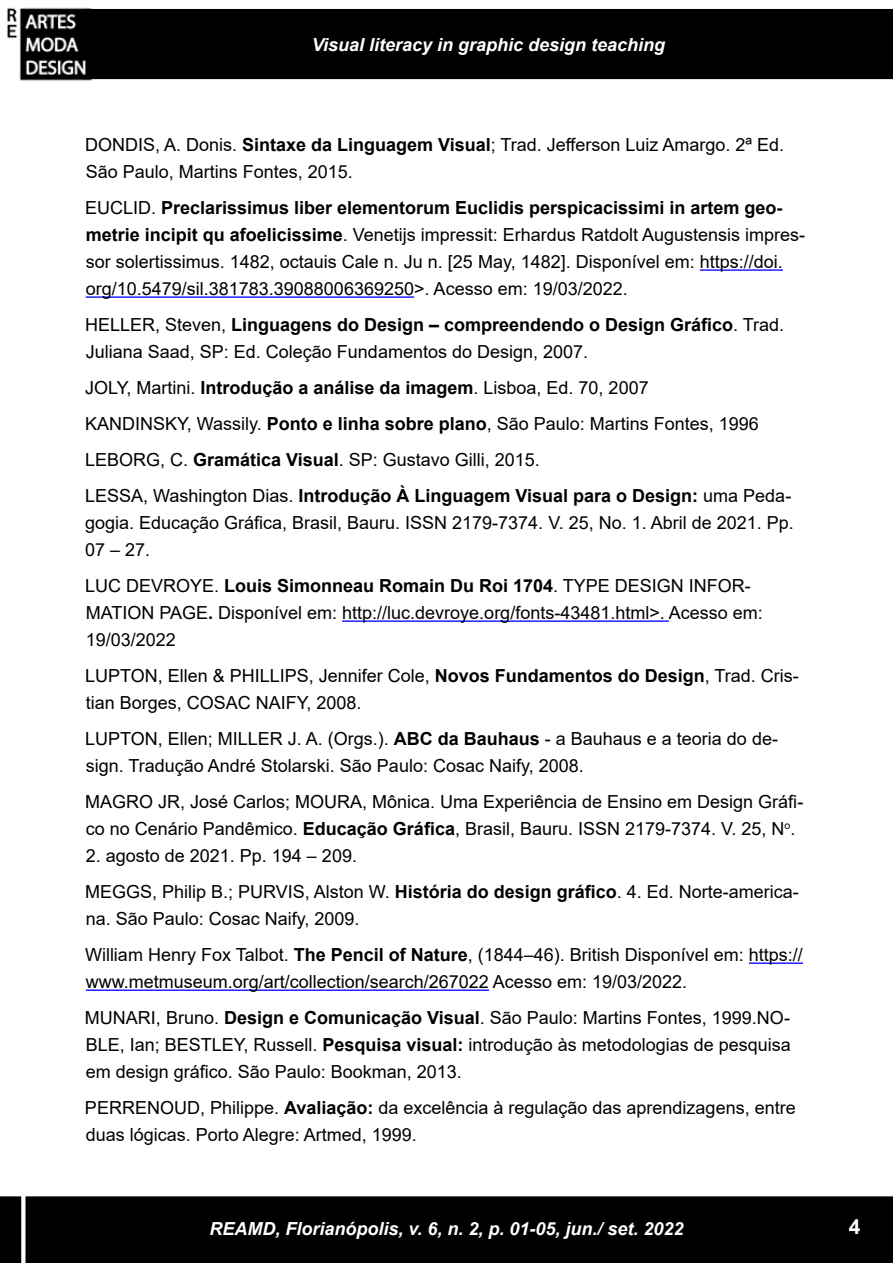
<style>
.page{position:relative;width:893px;height:1263px;background:#fff}
.page>*{position:absolute;margin:0;border:0;box-sizing:border-box;transform-origin:0 0}
.t1{font:700 21px "Arial";color:#fff}
.t2{font:18px/27px "Arial";color:#000}
.t3{font:italic 700 18px "Arial";color:#fff}
.s1{font-weight:700}
</style>
<div class="page">
<div style="left:85px;top:10px;width:807px;height:68px;background:#000"></div>
<div style="left:84px;top:9px;width:809px;height:70px;border:2px solid #000"></div>
<img style="left:7px;top:7px;width:93px;height:74px">
<div style="left:1px;top:1197px;width:891px;height:65px;background:#000"></div>
<div style="left:0;top:1196px;width:893px;height:67px;border:2px solid #000"></div>
<div style="left:21px;top:383px;width:5px;height:880px;background:#fff"></div>
<hr style="left:700px;top:269px;width:83px;height:2px;background:#00f">
<hr style="left:86px;top:296px;width:328px;height:2px;background:#00f">
<hr style="left:342px;top:620px;width:327px;height:2px;background:#00f">
<hr style="left:749px;top:962px;width:54px;height:2px;background:#00f">
<hr style="left:86px;top:989px;width:403px;height:2px;background:#00f">
<p class="t3" style="left:312px;top:32px;width:355px">Visual literacy in graphic design teaching</p>
<p class="t2" style="left:85px;top:131px;width:701px">DONDIS, A. Donis. <span class="s1">Sintaxe da Linguagem Visual</span>; Trad. Jefferson Luiz Amargo. 2ª Ed.<br>São Paulo, Martins Fontes, 2015.</p>
<p class="t2" style="left:85px;top:194px;width:722px">EUCLID. <span class="s1">Preclarissimus liber elementorum Euclidis perspicacissimi in artem geo&shy;metrie incipit qu afoelicissime</span>. Venetijs impressit: Erhardus Ratdolt Augustensis impres&shy;sor solertissimus. 1482, octauis Cale n. Ju n. [25 May, 1482]. Disponível em: https://doi. org/10.5479/sil.381783.39088006369250&gt;. Acesso em: 19/03/2022.</p>
<p class="t2" style="left:85px;top:311px;width:701px">HELLER, Steven, <span class="s1">Linguagens do Design – compreendendo o Design Gráfico</span>. Trad.<br>Juliana Saad, SP: Ed. Coleção Fundamentos do Design, 2007.</p>
<p class="t2" style="left:85px;top:370px;width:708px;line-height:36px">JOLY, Martini. <span class="s1">Introdução a análise da imagem</span>. Lisboa, Ed. 70, 2007<br>KANDINSKY, Wassily. <span class="s1">Ponto e linha sobre plano</span>, São Paulo: Martins Fontes, 1996<br>LEBORG, C. <span class="s1">Gramática Visual</span>. SP: Gustavo Gilli, 2015.<br>LESSA, Washington Dias. <span class="s1">Introdução À Linguagem Visual para o Design:</span> uma Peda-</p>
<p class="t2" style="left:85px;top:509px;width:710px">gogia. Educação Gráfica, Brasil, Bauru. ISSN 2179-7374. V. 25, No. 1. Abril de 2021. Pp.<br>07 – 27.</p>
<p class="t2" style="left:85px;top:572px;width:679px">LUC DEVROYE. <span class="s1">Louis Simonneau Romain Du Roi 1704</span>. TYPE DESIGN INFOR-<br>MATION PAGE<span class="s1">.</span> Disponível em: http://luc.devroye.org/fonts-43481.html&gt;. Acesso em:<br>19/03/2022</p>
<p class="t2" style="left:85px;top:662px;width:715px">LUPTON, Ellen &amp; PHILLIPS, Jennifer Cole, <span class="s1">Novos Fundamentos do Design</span>, Trad. Cris&shy;tian Borges, COSAC NAIFY, 2008.</p>
<p class="t2" style="left:85px;top:725px;width:694px">LUPTON, Ellen; MILLER J. A. (Orgs.). <span class="s1">ABC da Bauhaus</span> - a Bauhaus e a teoria do de&shy;sign. Tradução André Stolarski. São Paulo: Cosac Naify, 2008.</p>
<p class="t2" style="left:85px;top:788px;width:720px">MAGRO JR, José Carlos; MOURA, Mônica. Uma Experiência de Ensino em Design Gráfi&shy;co no Cenário Pandêmico. <span class="s1">Educação Gráfica</span>, Brasil, Bauru. ISSN 2179-7374. V. 25, N<sup>o</sup>.</p>
<p class="t2" style="left:85px;top:838px;width:715px;line-height:36px">2. agosto de 2021. Pp. 194 – 209.<br>MEGGS, Philip B.; PURVIS, Alston W. <span class="s1">História do design gráfico</span>. 4. Ed. Norte-america-</p>
<p class="t2" style="left:85px;top:901px;width:719px;line-height:36px">na. São Paulo: Cosac Naify, 2009.<br>William Henry Fox Talbot. <span class="s1">The Pencil of Nature</span>, (1844–46). British Disponível em: https://</p>
<p class="t2" style="left:85px;top:964px;width:706px;line-height:36px">www.metmuseum.org/art/collection/search/267022 Acesso em: 19/03/2022.<br>MUNARI, Bruno. <span class="s1">Design e Comunicação Visual</span>. São Paulo: Martins Fontes, 1999.NO-</p>
<p class="t2" style="left:86px;top:1031px;width:707px">BLE, Ian; BESTLEY, Russell. <span class="s1">Pesquisa visual:</span> introdução às metodologias de pesquisa em design gráfico. São Paulo: Bookman, 2013.</p>
<p class="t2" style="left:85px;top:1094px;width:712px">PERRENOUD, Philippe. <span class="s1">Avaliação:</span> da excelência à regulação das aprendizagens, entre duas lógicas. Porto Alegre: Artmed, 1999.</p>
<p class="t3" style="left:209px;top:1217px;width:476px">REAMD, Florianópolis, v. 6, n. 2, p. 01-05, jun./ set. 2022</p>
<p class="t1" style="left:849px;top:1211px;width:13px">4</p>
</div>
